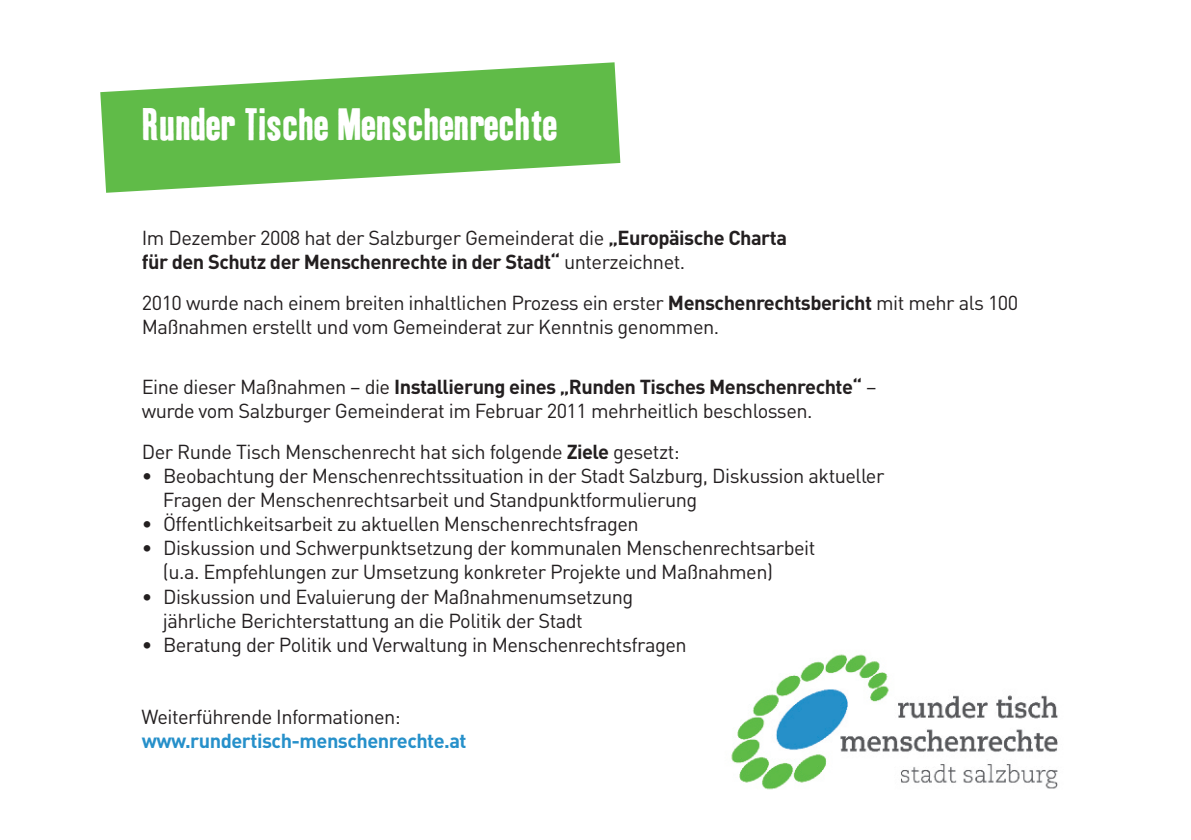
<style>
.page{position:relative;width:1191px;height:840px;background:#fff}
.page>*{position:absolute;margin:0;border:0;box-sizing:border-box;transform-origin:0 0}
.t1{font:44px "Kipp No 1";color:#fff}
.t2{font:20px/24px "DIN";letter-spacing:-.025em;color:#231f20}
.t3{font:700 20px "DIN";letter-spacing:-.025em;color:#2690ca}
.s1{font-weight:700}
</style>
<div class="page">
<img style="left:731px;top:654px;width:327px;height:136px">
<svg style="left:100px;top:62px;width:520px;height:131px;fill:#60bb48"></svg>
<h1 class="t1" style="left:142px;top:99px;width:417px">Runder Tische Menschenrechte</h1>
<p class="t2" style="left:142px;top:226px;width:647px">Im Dezember 2008 hat der Salzburger Gemeinderat die <span class="s1">„Europäische Charta für den Schutz der Menschenrechte in der Stadt“</span> unterzeichnet.</p>
<p class="t2" style="left:142px;top:291px;width:878px">2010 wurde nach einem breiten inhaltlichen Prozess ein erster <span class="s1">Menschenrechtsbericht</span> mit mehr als 100<br>Maßnahmen erstellt und vom Gemeinderat zur Kenntnis genommen.</p>
<p class="t2" style="left:142px;top:375px;width:736px">Eine dieser Maßnahmen – die <span class="s1">Installierung eines „Runden Tisches Menschenrechte“</span> – wurde vom Salzburger Gemeinderat im Februar 2011 mehrheitlich beschlossen.</p>
<p class="t2" style="left:142px;top:440px;width:539px">Der Runde Tisch Menschenrecht hat sich folgende <span class="s1">Ziele</span> gesetzt:</p>
<p class="t2" style="left:163px;top:464px;width:723px;text-indent:-21px">• Beobachtung der Menschenrechtssituation in der Stadt Salzburg, Diskussion aktueller<br>Fragen der Menschenrechtsarbeit und Standpunktformulierung</p>
<p class="t2" style="left:142px;top:512px;width:498px">• Öffentlichkeitsarbeit zu aktuellen Menschenrechtsfragen</p>
<p class="t2" style="left:163px;top:536px;width:654px;text-indent:-21px">• Diskussion und Schwerpunktsetzung der kommunalen Menschenrechtsarbeit (u.a. Empfehlungen zur Umsetzung konkreter Projekte und Maßnahmen)</p>
<p class="t2" style="left:163px;top:584px;width:472px;text-indent:-21px">• Diskussion und Evaluierung der Maßnahmenumsetzung jährliche Berichterstattung an die Politik der Stadt</p>
<p class="t2" style="left:142px;top:632px;width:546px">• Beratung der Politik und Verwaltung in Menschenrechtsfragen</p>
<p class="t2" style="left:142px;top:704px;width:261px">Weiterführende Informationen:</p>
<p class="t3" style="left:142px;top:728px;width:326px">www.rundertisch-menschenrechte.at</p>
</div>
